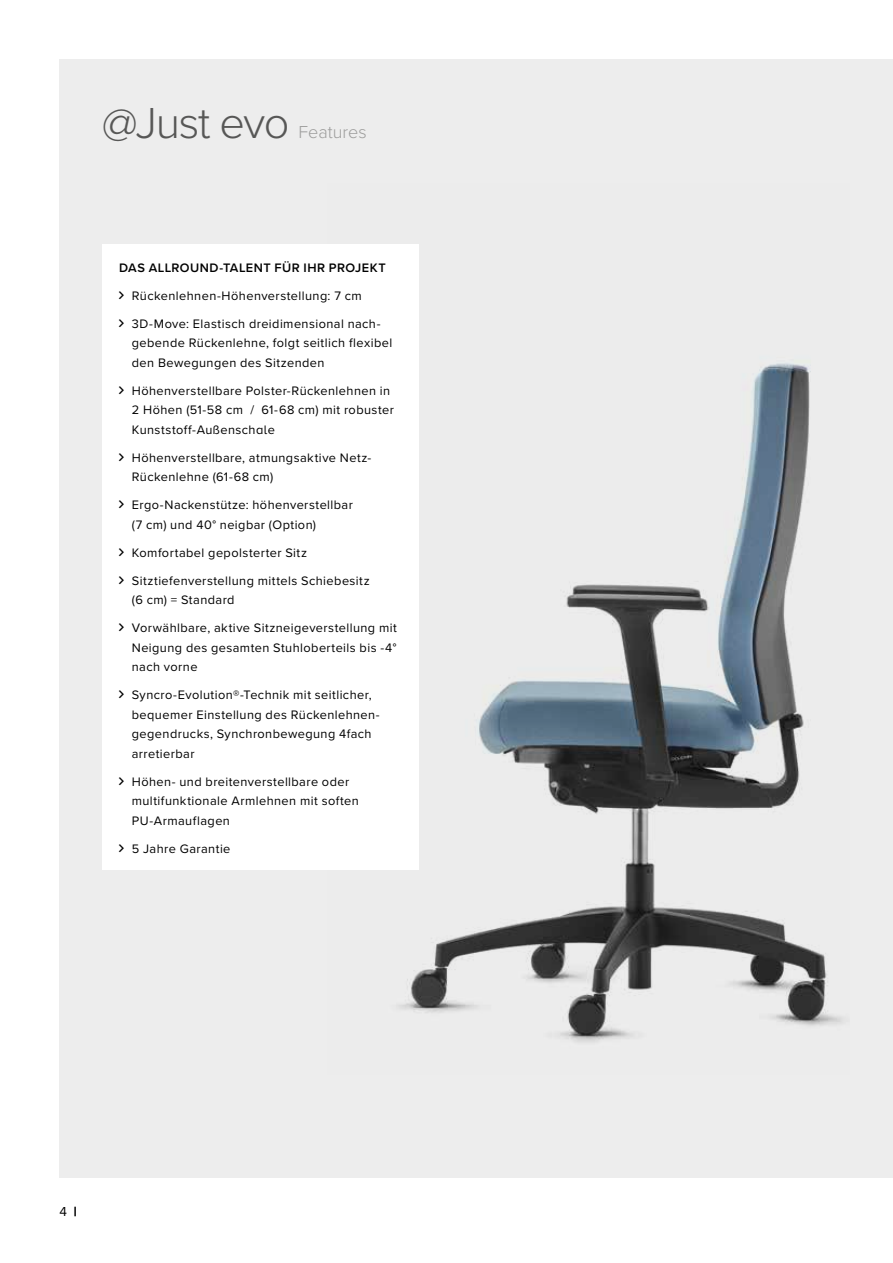
<style>
.page{position:relative;width:893px;height:1263px;background:#fff}
.page>*{position:absolute;margin:0;border:0;box-sizing:border-box;transform-origin:0 0}
.t1{font:300 45px "Proxima Nova";letter-spacing:-.03em;color:#575756}
.t2{font:300 18px "Proxima Nova";color:#9d9d9c}
.t3{font:13.5px "Proxima Nova";color:#000}
.t4{font:12.75px/19.5px "Proxima Nova";letter-spacing:.035em;color:#000}
.t5{font:600 12.75px "Proxima Nova";letter-spacing:.035em;color:#000}
.s1{font-weight:900}
</style>
<div class="page">
<div style="left:60px;top:60px;width:833px;height:1118px;background:#ededed"></div>
<img style="left:398px;top:363px;width:445px;height:679px">
<div style="left:102px;top:244px;width:317px;height:626px;background:#fff"></div>
<h1 class="t1" style="left:102px;top:89px;width:189px">@Just evo</h1>
<h2 class="t2" style="left:298px;top:118px;width:70px">Features</h2>
<p class="t5" style="left:119px;top:258px;width:268px">DAS ALLROUND-TALENT FÜR IHR PROJEKT</p>
<p class="t4" style="left:132px;top:281px;width:250px;line-height:28px">Rückenlehnen-Höhenverstellung: 7 cm<br>3D-Move: Elastisch dreidimensional nach-</p>
<p class="t4" style="left:132px;top:333px;width:262px">gebende Rückenlehne, folgt seitlich flexibel den Bewegungen des Sitzenden</p>
<p class="t4" style="left:132px;top:380px;width:264px">Höhenverstellbare Polster-Rückenlehnen in<br>2 Höhen (51-58 cm / 61-68 cm) mit robuster<br>Kunststoff-Außenschale</p>
<p class="t4" style="left:132px;top:447px;width:241px">Höhenverstellbare, atmungsaktive Netz-<br>Rückenlehne (61-68 cm)</p>
<p class="t4" style="left:132px;top:494px;width:223px">Ergo-Nackenstütze: höhenverstellbar (7 cm) und 40° neigbar (Option)</p>
<p class="t4" style="left:132px;top:538px;width:239px;line-height:28px">Komfortabel gepolsterter Sitz<br>Sitztiefenverstellung mittels Schiebesitz</p>
<p class="t4" style="left:132px;top:585px;width:267px;line-height:28px">(6 cm) = Standard<br>Vorwählbare, aktive Sitzneigeverstellung mit</p>
<p class="t4" style="left:132px;top:637px;width:266px">Neigung des gesamten Stuhloberteils bis -4° nach vorne</p>
<p class="t4" style="left:132px;top:684px;width:249px">Syncro-Evolution®-Technik mit seitlicher, bequemer Einstellung des Rückenlehnen&shy;gegendrucks, Synchronbewegung 4fach arretierbar</p>
<p class="t4" style="left:132px;top:771px;width:229px">Höhen- und breitenverstellbare oder multifunktionale Armlehnen mit soften<br>PU-Armauflagen</p>
<p class="t4" style="left:132px;top:838px;width:100px">5 Jahre Garantie</p>
<p class="t3" style="left:60px;top:1201px;width:19px">4 <span class="s1">|</span></p>
</div>
